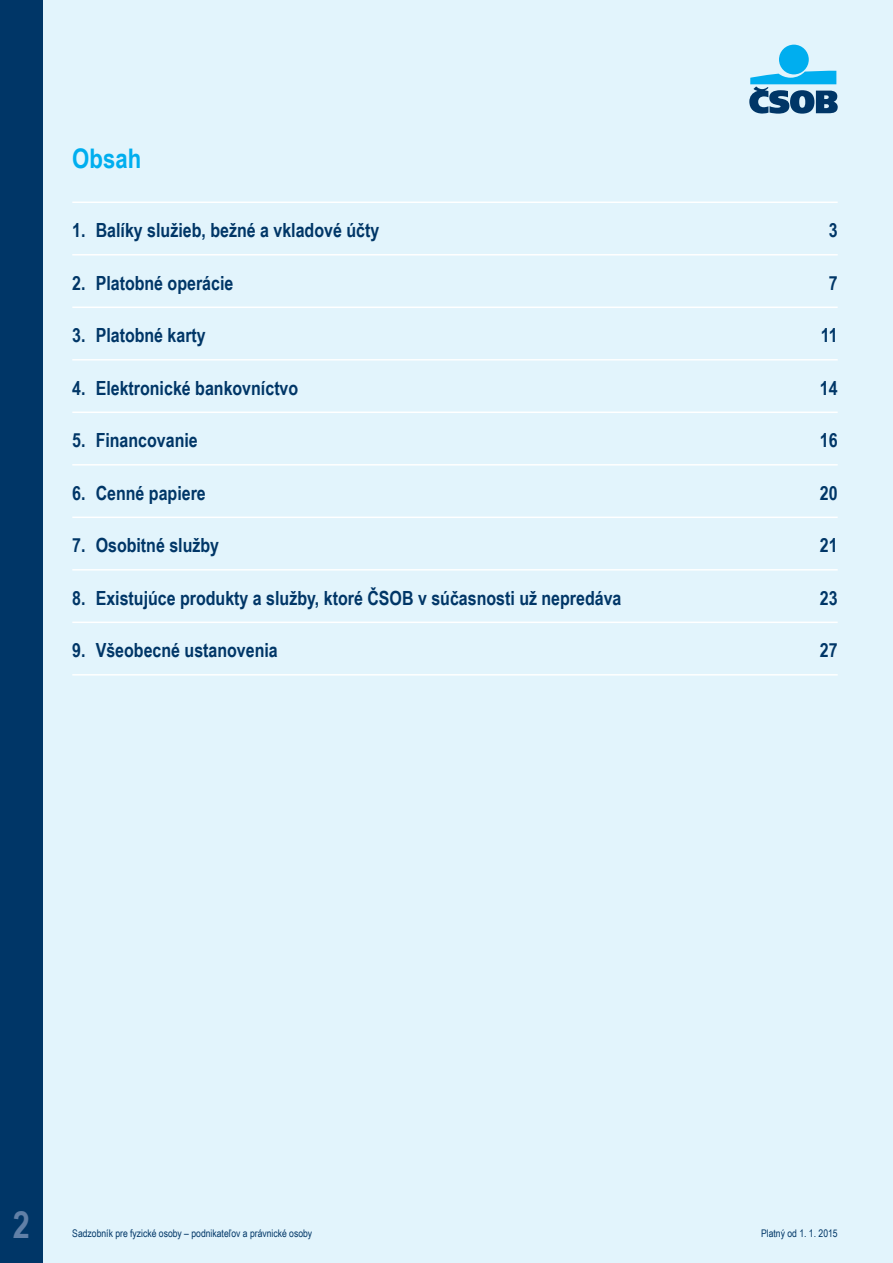
<style>
.page{position:relative;width:893px;height:1263px;background:#e2f4fc}
.page>*{position:absolute;margin:0;border:0;box-sizing:border-box;transform-origin:0 0}
.t1{font:700 37.5px "Arial Narrow";color:#6180a7}
.t2{font:700 27px "Arial Narrow";color:#00aeef}
.t3{font:700 19.5px "Arial Narrow";color:#003667}
.t4{font:10.5px "Arial Narrow";color:#003667}
</style>
<div class="page">
<div style="left:0;top:0;width:43px;height:1263px;background:#003667"></div>
<div style="left:779px;top:45px;width:30px;height:29px;background:#00aeef;border-radius:50%"></div>
<svg style="left:749px;top:71px;width:89px;height:43px"></svg>
<hr style="left:72px;top:201px;width:766px;height:2px;background:#fff">
<hr style="left:72px;top:254px;width:766px;height:1px;background:#fff">
<hr style="left:72px;top:306px;width:766px;height:2px;background:#fff">
<hr style="left:72px;top:359px;width:766px;height:1px;background:#fff">
<hr style="left:72px;top:411px;width:766px;height:2px;background:#fff">
<hr style="left:72px;top:464px;width:766px;height:1px;background:#fff">
<hr style="left:72px;top:516px;width:766px;height:2px;background:#fff">
<hr style="left:72px;top:569px;width:766px;height:1px;background:#fff">
<hr style="left:72px;top:621px;width:766px;height:2px;background:#fff">
<hr style="left:72px;top:674px;width:766px;height:1px;background:#fff">
<h2 class="t2" style="left:72px;top:143px;width:70px">Obsah</h2>
<p class="t3" style="left:72px;top:219px;width:308px">1. Balíky služieb, bežné a vkladové účty</p>
<p class="t3" style="left:829px;top:219px;width:10px">3</p>
<p class="t3" style="left:72px;top:271px;width:163px">2. Platobné operácie</p>
<p class="t3" style="left:829px;top:271px;width:10px">7</p>
<p class="t3" style="left:72px;top:324px;width:135px">3. Platobné karty</p>
<p class="t3" style="left:821px;top:324px;width:18px">11</p>
<p class="t3" style="left:72px;top:376px;width:228px">4. Elektronické bankovníctvo</p>
<p class="t3" style="left:820px;top:376px;width:19px">14</p>
<p class="t3" style="left:72px;top:429px;width:127px">5. Financovanie</p>
<p class="t3" style="left:820px;top:429px;width:19px">16</p>
<p class="t3" style="left:72px;top:481px;width:135px">6. Cenné papiere</p>
<p class="t3" style="left:820px;top:481px;width:19px">20</p>
<p class="t3" style="left:72px;top:534px;width:148px">7. Osobitné služby</p>
<p class="t3" style="left:820px;top:534px;width:19px">21</p>
<p class="t3" style="left:72px;top:586px;width:551px">8. Existujúce produkty a služby, ktoré ČSOB v súčasnosti už nepredáva</p>
<p class="t3" style="left:820px;top:586px;width:19px">23</p>
<p class="t3" style="left:72px;top:639px;width:207px">9. Všeobecné ustanovenia</p>
<p class="t3" style="left:820px;top:639px;width:19px">27</p>
<h1 class="t1" style="left:13px;top:1203px;width:19px">2</h1>
<p class="t4" style="left:72px;top:1227px;width:241px">Sadzobník pre fyzické osoby – podnikateľov a právnické osoby</p>
<p class="t4" style="left:761px;top:1227px;width:78px">Platný od 1. 1. 2015</p>
</div>
